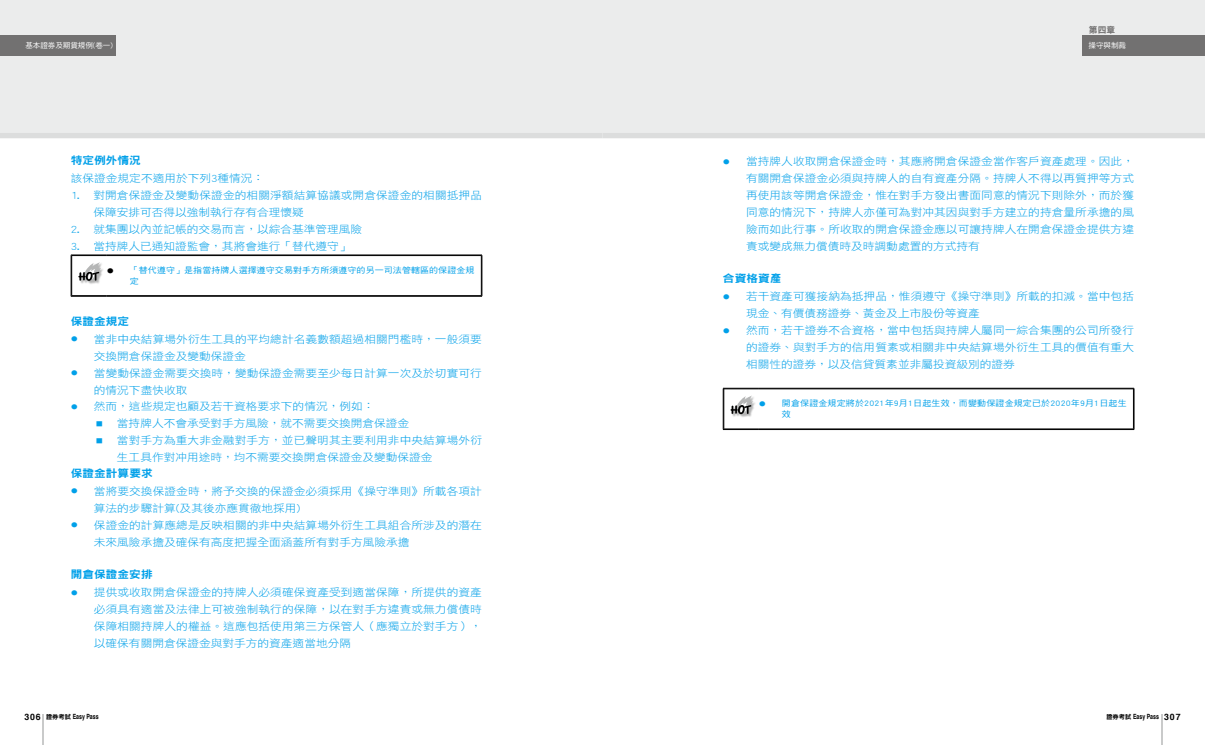
<style>
.page{position:relative;width:1205px;height:745px;background:#fff}
.page>*{position:absolute;margin:0;border:0;box-sizing:border-box;transform-origin:0 0}
.t1{font:10.62px/16.9px "DF Hei Std W3";color:#00a0e9;scale:1.1 1}
.t2{font:10.62px "DF Hei Std W9";color:#00a0e9;scale:1.1 1}
.t3{font:8.75px "DF Hei Std W9";color:#727171}
.t4{font:8.12px/10.9px "DF Hei Std W5";letter-spacing:.025em;color:#00a0e9;scale:1.1 1}
.t5{font:7.5px "DF Hei Std W5";color:#fff}
.t6{font:700 7.12px "Helvetica";color:#000;scale:.73 1}
.s1{color:#000}
.s2{font-size:8.75px}
.s3{font-family:"DF Hei Std W9";font-weight:400;font-size:6.25px}
</style>
<div class="page">
<div style="left:0;top:0;width:602px;height:138px;background:#ebecec"></div>
<div style="left:0;top:133px;width:602px;height:5px;background:#dcdddd"></div>
<div style="left:602px;top:0;width:603px;height:138px;background:#ebecec"></div>
<div style="left:602px;top:133px;width:603px;height:5px;background:#dcdddd"></div>
<div style="left:0;top:35px;width:116px;height:20px;background:#727171"></div>
<div style="left:1082px;top:36px;width:123px;height:20px;background:#727171"></div>
<hr style="left:1160px;top:713px;width:2px;height:31px;background:#c9caca">
<hr style="left:43px;top:713px;width:1px;height:31px;background:#c9caca">
<hr style="left:71px;top:254px;width:36px;height:1px;background:#000">
<hr style="left:72px;top:255px;width:35px;height:1px;background:#000">
<hr style="left:71px;top:255px;width:1px;height:41px;background:#000">
<hr style="left:107px;top:254px;width:375px;height:1px;background:#000">
<hr style="left:107px;top:255px;width:374px;height:1px;background:#000">
<hr style="left:481px;top:255px;width:1px;height:40px;background:#000">
<hr style="left:482px;top:255px;width:1px;height:41px;background:#000">
<hr style="left:72px;top:295px;width:35px;height:1px;background:#000">
<hr style="left:71px;top:296px;width:36px;height:1px;background:#000">
<hr style="left:107px;top:295px;width:374px;height:1px;background:#000">
<hr style="left:107px;top:296px;width:375px;height:1px;background:#000">
<svg style="left:78px;top:262px;width:24px;height:22px"></svg>
<hr style="left:724px;top:388px;width:35px;height:1px;background:#000">
<hr style="left:723px;top:388px;width:1px;height:41px;background:#000">
<hr style="left:759px;top:388px;width:374px;height:1px;background:#000">
<hr style="left:1133px;top:388px;width:1px;height:40px;background:#000">
<hr style="left:1134px;top:388px;width:1px;height:41px;background:#000">
<hr style="left:724px;top:428px;width:35px;height:1px;background:#000">
<hr style="left:723px;top:429px;width:36px;height:1px;background:#000">
<hr style="left:759px;top:428px;width:374px;height:1px;background:#000">
<hr style="left:759px;top:429px;width:375px;height:1px;background:#000">
<div style="left:730px;top:395px;width:27px;height:22px;background:#000;opacity:.3"></div>
<svg style="left:730px;top:395px;width:23px;height:22px"></svg>
<p class="t5" style="left:25px;top:41px;width:89px">基本證券及期貨規例(卷一)</p>
<p class="t2" style="left:71px;top:154px;width:65px">特定例外情況</p>
<p class="t1" style="left:71px;top:169px;width:177px">該保證金規定不適用於下列3種情況：</p>
<p class="t1" style="left:93px;top:186px;width:355px;text-indent:-22px">1. 對開倉保證金及變動保證金的相關淨額結算協議或開倉保證金的相關抵押品保障安排可否得以強制執行存有合理懷疑</p>
<p class="t1" style="left:71px;top:220px;width:266px">2. 就集團以內並記帳的交易而言，以綜合基準管理風險</p>
<p class="t1" style="left:71px;top:237px;width:256px">3. 當持牌人已通知證監會，其將會進行「替代遵守」</p>
<p class="t4" style="left:130px;top:264px;width:315px;text-indent:-23px"><span class="s1">●</span> 「替代遵守」是指當持牌人選擇遵守交易對手方所須遵守的另一司法管轄區的保證金規定</p>
<p class="t2" style="left:71px;top:315px;width:55px">保證金規定</p>
<p class="t1" style="left:94px;top:330px;width:354px;text-indent:-23px">● 當非中央結算場外衍生工具的平均總計名義數額超過相關門檻時，一般須要交換開倉保證金及變動保證金</p>
<p class="t1" style="left:94px;top:364px;width:354px;text-indent:-23px">● 當變動保證金需要交換時，變動保證金需要至少每日計算一次及於切實可行的情況下盡快收取</p>
<p class="t1" style="left:71px;top:397px;width:277px">● 然而，這些規定也顧及若干資格要求下的情況，例如：</p>
<p class="t1" style="left:96px;top:414px;width:286px">■ 當持牌人不會承受對手方風險，就不需要交換開倉保證金</p>
<p class="t1" style="left:117px;top:431px;width:333px;text-indent:-21px">■ 當對手方為重大非金融對手方，並已聲明其主要利用非中央結算場外衍生工具作對冲用途時，均不需要交換開倉保證金及變動保證金</p>
<p class="t2" style="left:71px;top:467px;width:76px">保證金計算要求</p>
<p class="t1" style="left:94px;top:482px;width:354px;text-indent:-23px">● 當將要交換保證金時，將予交換的保證金必須採用《操守準則》所載各項計算法的步驟計算(及其後亦應貫徹地採用)</p>
<p class="t1" style="left:94px;top:516px;width:354px;text-indent:-23px">● 保證金的計算應總是反映相關的非中央結算場外衍生工具組合所涉及的潛在未來風險承擔及確保有高度把握全面涵蓋所有對手方風險承擔</p>
<p class="t2" style="left:71px;top:568px;width:76px">開倉保證金安排</p>
<p class="t1" style="left:94px;top:583px;width:354px;text-align:justify;text-indent:-23px">● 提供或收取開倉保證金的持牌人必須確保資產受到適當保障，所提供的資產必須具有適當及法律上可被強制執行的保障，以在對手方違責或無力償債時保障相關持牌人的權益。這應包括使用第三方保管人（應獨立於對手方），以確保有關開倉保證金與對手方的資產適當地分隔</p>
<p class="t3" style="left:1089px;top:25px;width:28px">第四章</p>
<p class="t5" style="left:1088px;top:41px;width:39px">操守與制裁</p>
<p class="t1" style="left:746px;top:153px;width:354px;text-align:justify;text-indent:-23px">● 當持牌人收取開倉保證金時，其應將開倉保證金當作客戶資產處理。因此，有關開倉保證金必須與持牌人的自有資產分隔。持牌人不得以再質押等方式再使用該等開倉保證金，惟在對手方發出書面同意的情況下則除外，而於獲同意的情況下，持牌人亦僅可為對冲其因與對手方建立的持倉量所承擔的風險而如此行事。所收取的開倉保證金應以可讓持牌人在開倉保證金提供方違責或變成無力償債時及時調動處置的方式持有</p>
<p class="t2" style="left:723px;top:272px;width:55px">合資格資產</p>
<p class="t1" style="left:746px;top:288px;width:354px;text-indent:-23px">● 若干資產可獲接納為抵押品，惟須遵守《操守準則》所載的扣減。當中包括現金、有價債務證券、黃金及上市股份等資產</p>
<p class="t1" style="left:746px;top:321px;width:354px;text-align:justify;text-indent:-23px">● 然而，若干證券不合資格，當中包括與持牌人屬同一綜合集團的公司所發行的證券、與對手方的信用質素或相關非中央結算場外衍生工具的價值有重大相關性的證券，以及信貸質素並非屬投資級別的證券</p>
<p class="t4" style="left:782px;top:397px;width:315px;text-indent:-23px">● 開倉保證金規定將於2021年9月1日起生效，而變動保證金規定已於2020年9月1日起生效</p>
<p class="t6" style="left:24px;top:710px;width:103px"><span class="s2">306</span> <span class="s3">證券考試</span> Easy Pass</p>
<p class="t6" style="left:1106px;top:710px;width:103px"><span class="s3">證券考試</span> Easy Pass <span class="s2">307</span></p>
</div>
